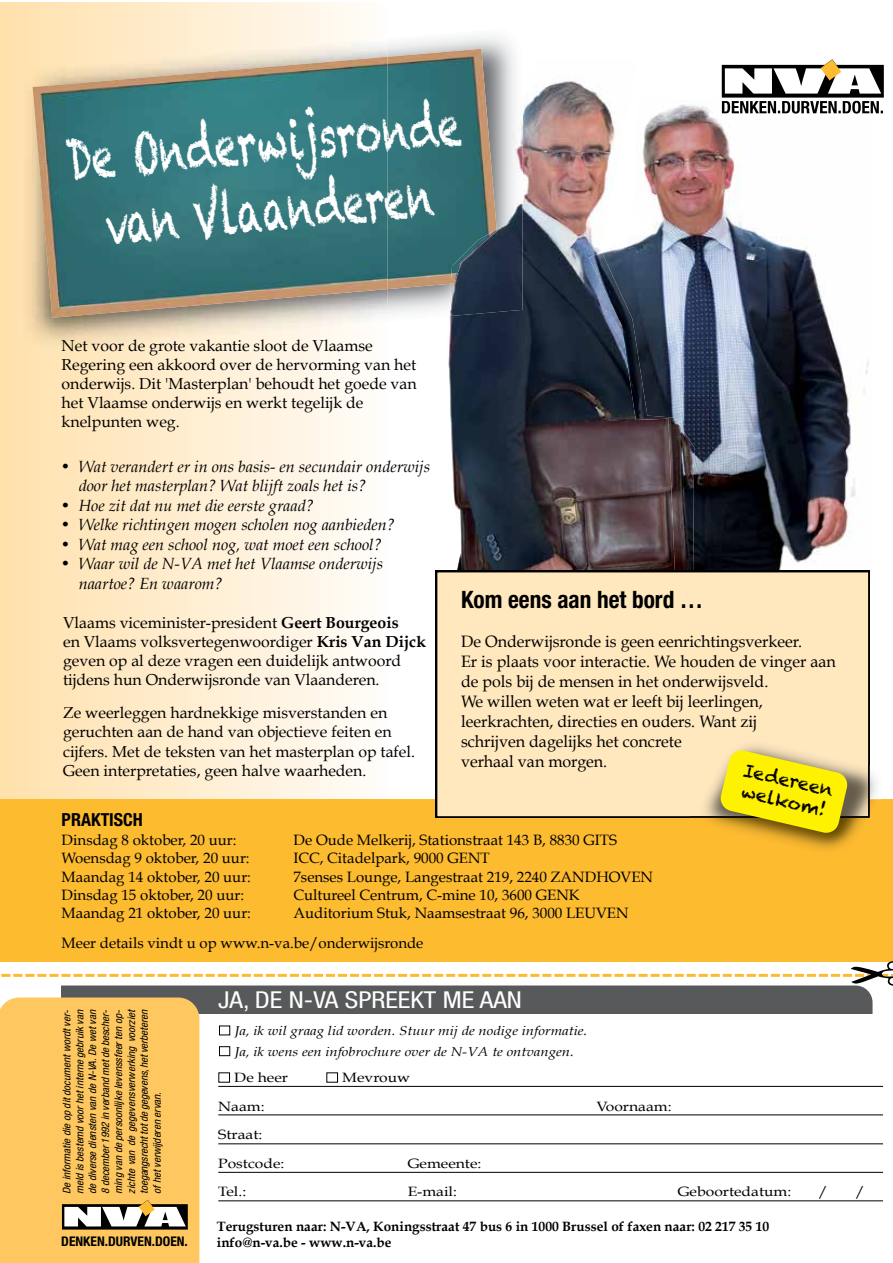
<style>
.page{position:relative;width:893px;height:1263px;background:#fff}
.page>*{position:absolute;margin:0;border:0;box-sizing:border-box;transform-origin:0 0}
.t1{font:57px/68.1px "Chalkduster";color:#fff;text-align:center;scale:.64 1}
.t2{font:700 condensed 24px "Helvetica Neue LT Std";color:#000}
.t3{font:condensed 23.25px "Helvetica Neue LT Std";color:#fff;scale:1.16 1}
.t4{font:18px/21px "Chalkduster";color:#000}
.t5{font:700 condensed 18px "Helvetica Neue LT Std";color:#000}
.t6{font:16.5px/20px "Book Antiqua";color:#000}
.t7{font:italic 16.2px/19.5px "Book Antiqua";color:#000}
.t8{font:15.9px/19.2px "Book Antiqua";color:#000}
.t9{font:15px/30.2px "Book Antiqua";color:#000}
.t10{font:700 13.5px/16.2px "Book Antiqua";color:#000}
.t11{font:13.5px/28.5px "Book Antiqua";color:#000;scale:1.16 1}
.t12{font:700 condensed 13.35px "Helvetica Neue LT Std";color:#000}
.t13{font:italic 12.9px "Book Antiqua";color:#000;scale:1.14 1}
.t14{font:italic condensed 10.5px/12.9px "Helvetica Neue LT Std";color:#000;text-align:justify;scale:1.05 1}
.s1{font-weight:700}
.s2{color:#fff}
</style>
<div class="page">
<div style="left:0;top:3px;width:387px;height:796px;background:linear-gradient(to right,#ffe0ab,#fffcf9)"></div>
<div style="left:0;top:799px;width:893px;height:163px;background:#fdbb30"></div>
<div style="left:28px;top:985px;width:844px;height:49px;background:#58595b;border-radius:17px"></div>
<div style="left:19px;top:976px;width:42px;height:161px;background:#fff"></div>
<div style="left:28px;top:1015px;width:865px;height:248px;background:#fff"></div>
<hr style="left:218px;top:1086px;width:665px;height:1px;background:#000">
<hr style="left:218px;top:1114px;width:665px;height:1px;background:#000">
<hr style="left:218px;top:1143px;width:665px;height:1px;background:#000">
<hr style="left:218px;top:1172px;width:665px;height:1px;background:#000">
<hr style="left:218px;top:1200px;width:665px;height:1px;background:#000">
<div style="left:219px;top:1026px;width:11px;height:9px;border:1px solid #000"></div>
<div style="left:219px;top:1046px;width:11px;height:10px;border:1px solid #000"></div>
<div style="left:0;top:997px;width:199px;height:266px;background:#fec75f"></div>
<svg style="left:62px;top:1200px;width:126px;height:29px"></svg>
<svg style="left:1px;top:961px;width:892px;height:25px"></svg>
<img style="left:387px;top:289px;width:60px;height:25px">
<img style="left:23px;top:38px;width:364px;height:314px">
<img style="left:387px;top:49px;width:110px;height:240px">
<img style="left:33px;top:57px;width:354px;height:261px">
<img style="left:675px;top:101px;width:195px;height:470px">
<img style="left:447px;top:60px;width:228px;height:511px">
<img style="left:449px;top:100px;width:74px;height:216px">
<img style="left:451px;top:229px;width:46px;height:55px">
<img style="left:589px;top:252px;width:105px;height:319px">
<div style="left:436px;top:571px;width:434px;height:247px;background:#ffe7be"></div>
<svg style="left:722px;top:59px;width:162px;height:55px"></svg>
<img style="left:868px;top:764px;width:9px;height:35px">
<img style="left:686px;top:799px;width:194px;height:51px">
<img style="left:691px;top:733px;width:177px;height:66px">
<img style="left:690px;top:799px;width:180px;height:19px">
<img style="left:690px;top:799px;width:179px;height:18px">
<svg style="left:719px;top:749px;width:129px;height:85px;background:#ead823"></svg>
<h1 class="t1" style="left:64px;top:125px;width:619px;rotate:-5deg">De Onderwijsronde van Vlaanderen</h1>
<p class="t8" style="left:62px;top:336px;width:357px">Net voor de grote vakantie sloot de Vlaamse Regering een akkoord over de hervorming van het onderwijs. Dit 'Masterplan' behoudt het goede van het Vlaamse onderwijs en werkt tegelijk de knelpunten weg.</p>
<p class="t7" style="left:79px;top:457px;width:353px;text-indent:-17px">• Wat verandert er in ons basis- en secundair onderwijs door het masterplan? Wat blijft zoals het is?</p>
<p class="t7" style="left:62px;top:496px;width:254px">• Hoe zit dat nu met die eerste graad?</p>
<p class="t7" style="left:62px;top:515px;width:335px">• Welke richtingen mogen scholen nog aanbieden?</p>
<p class="t7" style="left:62px;top:535px;width:322px">• Wat mag een school nog, wat moet een school?</p>
<p class="t7" style="left:79px;top:554px;width:306px;text-indent:-17px">• Waar wil de N-VA met het Vlaamse onderwijs naartoe? En waarom?</p>
<h2 class="t2" style="left:461px;top:585px;width:244px">Kom eens aan het bord …</h2>
<p class="t6" style="left:461px;top:632px;width:376px">De Onderwijsronde is geen eenrichtingsverkeer.<br>Er is plaats voor interactie. We houden de vinger aan de pols bij de mensen in het onderwijsveld.<br>We willen weten wat er leeft bij leerlingen, leerkrachten, directies en ouders. Want zij<br>schrijven dagelijks het concrete<br>verhaal van morgen.</p>
<p class="t8" style="left:63px;top:613px;width:364px">Vlaams viceminister-president <span class="s1">Geert Bourgeois<br></span>en Vlaams volksvertegenwoordiger <span class="s1">Kris Van Dijck </span>geven op al deze vragen een duidelijk antwoord tijdens hun Onderwijsronde van Vlaanderen.</p>
<p class="t8" style="left:63px;top:703px;width:353px">Ze weerleggen hardnekkige misverstanden en geruchten aan de hand van objectieve feiten en cijfers. Met de teksten van het masterplan op tafel.<br>Geen interpretaties, geen halve waarheden.</p>
<p class="t4" style="left:746px;top:759px;width:94px;rotate:13deg">Iedereen welkom!</p>
<p class="t5" style="left:62px;top:808px;width:83px">PRAKTISCH</p>
<p class="t9" style="left:62px;top:825px;width:176px">Dinsdag 8 oktober, 20 uur:</p>
<p class="t9" style="left:293px;top:825px;width:325px">De Oude Melkerij, Stationstraat 143 B, 8830 GITS</p>
<p class="t9" style="left:62px;top:843px;width:190px">Woensdag 9 oktober, 20 uur:</p>
<p class="t9" style="left:293px;top:843px;width:198px">ICC, Citadelpark, 9000 GENT</p>
<p class="t9" style="left:62px;top:861px;width:191px">Maandag 14 oktober, 20 uur:</p>
<p class="t9" style="left:293px;top:861px;width:361px">7senses Lounge, Langestraat 219, 2240 ZANDHOVEN</p>
<p class="t9" style="left:62px;top:879px;width:184px">Dinsdag 15 oktober, 20 uur:</p>
<p class="t9" style="left:293px;top:879px;width:288px">Cultureel Centrum, C-mine 10, 3600 GENK</p>
<p class="t9" style="left:62px;top:898px;width:191px">Maandag 21 oktober, 20 uur:</p>
<p class="t9" style="left:62px;top:898px;width:568px;text-indent:232px">Auditorium Stuk, Naamsestraat 96, 3000 LEUVEN<br>Meer details vindt u op www.n-va.be/onderwijsronde</p>
<p class="t14" style="left:60px;top:1194px;width:179px;rotate:-90deg">Deinformatiedieop ditdocumentwordtver&shy;meld isbestemd voorhetinternegebruikvan dediversediensten van deN-VA.Dewetvan 8 december1992 inverbandmetdebescher&shy;ming van depersoonlijkelevenssfeerten op&shy;zichte van de gegevensverwerking voorziet toegangsrechttotdegegevens,hetverbeteren ofhetverwijderen ervan.</p>
<p class="t12" style="left:61px;top:1233px;width:128px">DENKEN.DURVEN.DOEN.</p>
<h3 class="t3" style="left:218px;top:987px;width:263px">JA, DE N-VA SPREEKT ME AAN</h3>
<p class="t13" style="left:219px;top:1023px;width:325px"><span class="s2">■</span> Ja, ik wil graag lid worden. Stuur mij de nodige informatie.</p>
<p class="t13" style="left:219px;top:1044px;width:313px"><span class="s2">■</span> Ja, ik wens een infobrochure over de N-VA te ontvangen.</p>
<p class="t11" style="left:218px;top:1063px;width:62px"><span class="s2">■</span> De heer</p>
<p class="t11" style="left:326px;top:1063px;width:74px"><span class="s2">■</span> Mevrouw</p>
<p class="t11" style="left:218px;top:1092px;width:41px">Naam:</p>
<p class="t11" style="left:596px;top:1092px;width:66px">Voornaam:</p>
<p class="t11" style="left:218px;top:1120px;width:59px">Straat:<br>Postcode:</p>
<p class="t11" style="left:408px;top:1149px;width:65px">Gemeente:</p>
<p class="t11" style="left:218px;top:1177px;width:26px">Tel.:</p>
<p class="t11" style="left:408px;top:1177px;width:44px">E-mail:</p>
<p class="t11" style="left:678px;top:1177px;width:99px">Geboortedatum:</p>
<p class="t11" style="left:819px;top:1177px;width:10px">/</p>
<p class="t11" style="left:855px;top:1177px;width:10px">/</p>
<p class="t10" style="left:217px;top:1218px;width:554px">Terugsturen naar: N-VA, Koningsstraat 47 bus 6 in 1000 Brussel of faxen naar: 02 217 35 10 info@n-va.be - www.n-va.be</p>
</div>
